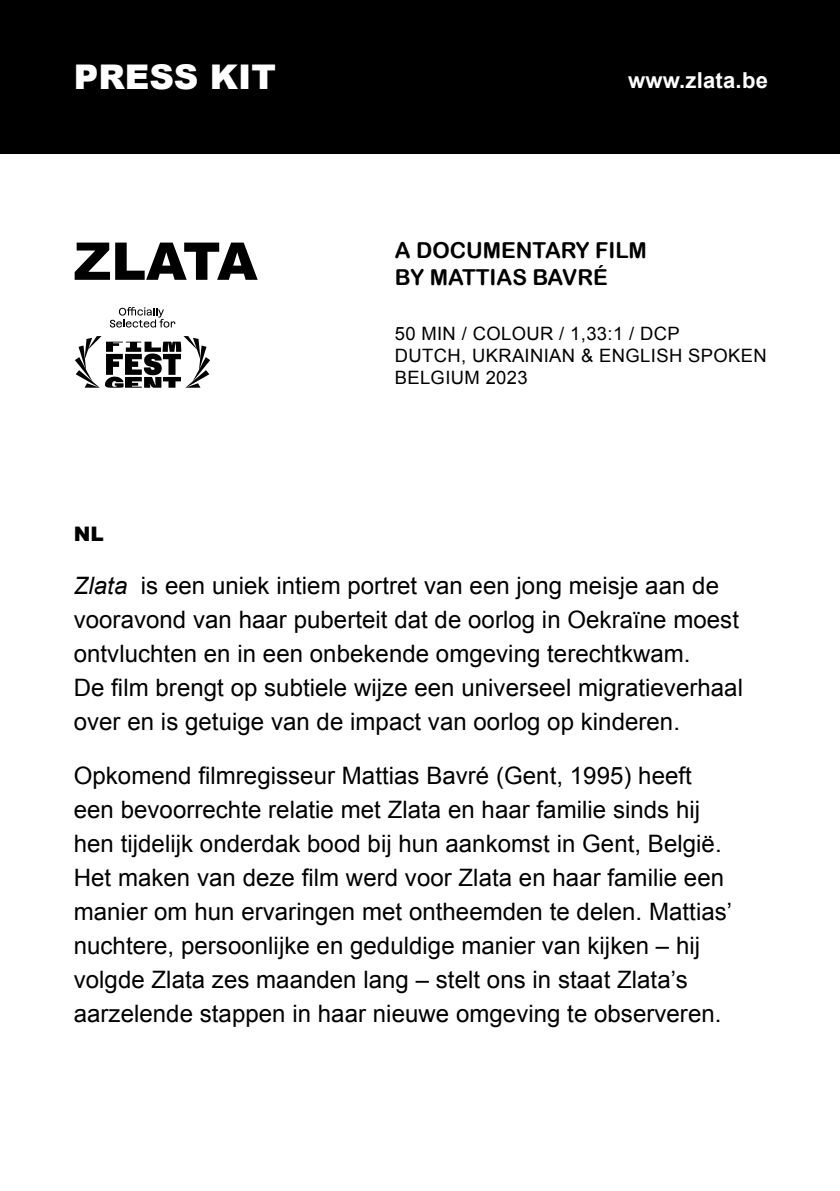
<style>
.page{position:relative;width:840px;height:1191px;background:#fff}
.page>*{position:absolute;margin:0;border:0;box-sizing:border-box;transform-origin:0 0}
.t1{font:900 52px "Arial";letter-spacing:-.035em;color:#000}
.t2{font:900 34px "Arial";color:#fff}
.t3{font:24px/34px "Arial";color:#000}
.t4{font:22px/26.4px "Arial Rounded MT Bold";color:#000}
.t5{font:700 22px "Arial";letter-spacing:.01em;color:#fff}
.t6{font:900 20px "Arial";color:#000}
.t7{font:18.4px/22px "Arial";letter-spacing:.02em;color:#000}
.s1{font-style:italic}
</style>
<div class="page">
<div style="left:0;top:0;width:839px;height:153px;background:#000"></div>
<svg style="left:75px;top:336px;width:135px;height:52px"></svg>
<svg style="left:110px;top:307px;width:65px;height:20px"></svg>
<h2 class="t2" style="left:74px;top:52px;width:204px">PRESS KIT</h2>
<p class="t5" style="left:627px;top:66px;width:141px">www.zlata.be</p>
<h1 class="t1" style="left:74px;top:223px;width:185px">ZLATA</h1>
<p class="t4" style="left:394px;top:237px;width:253px">A DOCUMENTARY FILM<br>BY MATTIAS BAVRÉ</p>
<p class="t7" style="left:394px;top:322px;width:373px">50 MIN / COLOUR / 1,33:1 / DCP<br>DUTCH, UKRAINIAN &amp; ENGLISH SPOKEN<br>BELGIUM 2023</p>
<p class="t6" style="left:74px;top:519px;width:31px">NL</p>
<p class="t3" style="left:74px;top:569px;width:670px"><span class="s1">Zlata</span> is een uniek intiem portret van een jong meisje aan de vooravond van haar puberteit dat de oorlog in Oekraïne moest ontvluchten en in een onbekende omgeving terechtkwam.<br>De film brengt op subtiele wijze een universeel migratieverhaal over en is getuige van de impact van oorlog op kinderen.</p>
<p class="t3" style="left:74px;top:759px;width:659px">Opkomend filmregisseur Mattias Bavré (Gent, 1995) heeft een bevoorrechte relatie met Zlata en haar familie sinds hij hen tijdelijk onderdak bood bij hun aankomst in Gent, België.<br>Het maken van deze film werd voor Zlata en haar familie een manier om hun ervaringen met ontheemden te delen. Mattias’ nuchtere, persoonlijke en geduldige manier van kijken – hij volgde Zlata zes maanden lang – stelt ons in staat Zlata’s aarzelende stappen in haar nieuwe omgeving te observeren.</p>
</div>
